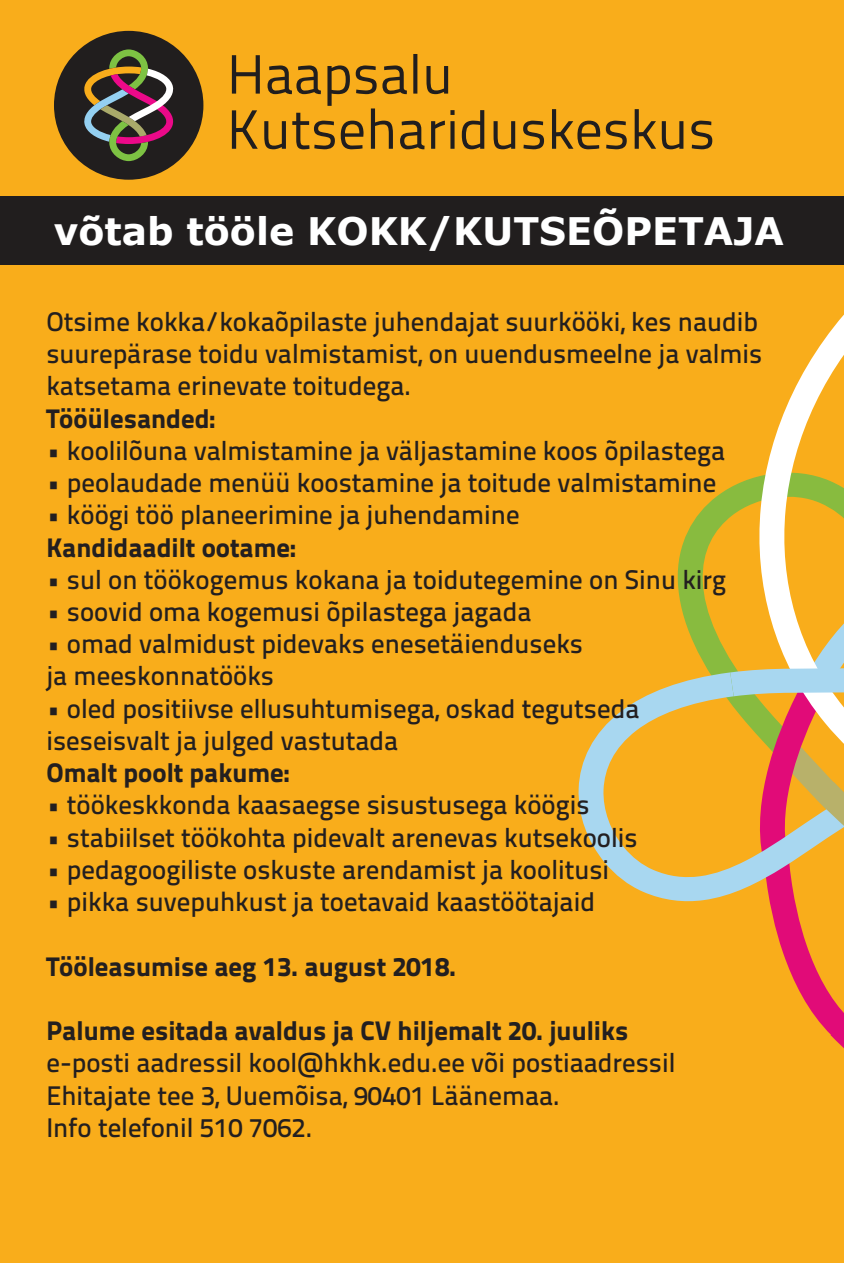
<style>
.page{position:relative;width:844px;height:1263px;background:#f9ad1b}
.page>*{position:absolute;margin:0;border:0;box-sizing:border-box;transform-origin:0 0}
.t1{font:700 37.95px "Verdana";color:#fff}
.t2{font:26.85px/32.2px "Titillium Text 22 L 600 wt";color:#231f20}
.t3{font:26.85px "Titillium Text 22 L 999 wt";color:#231f20}
</style>
<div class="page">
<div style="left:0;top:197px;width:844px;height:68px;background:#211e1e"></div>
<div style="left:54px;top:31px;width:149px;height:149px;background:#211e1e;border-radius:50%"></div>
<svg style="left:232px;top:54px;width:480px;height:95px"></svg>
<svg style="left:84px;top:49px;width:90px;height:112px"></svg>
<svg style="left:677px;top:478px;width:76px;height:194px"></svg>
<svg style="left:753px;top:196px;width:91px;height:375px"></svg>
<svg style="left:578px;top:672px;width:152px;height:230px"></svg>
<svg style="left:730px;top:571px;width:114px;height:477px"></svg>
<h1 class="t1" style="left:54px;top:205px;width:731px">võtab tööle KOKK/KUTSEÕPETAJA</h1>
<p class="t2" style="left:46px;top:304px;width:717px">Otsime kokka/kokaõpilaste juhendajat suurkööki, kes naudib suurepärase toidu valmistamist, on uuendusmeelne ja valmis katsetama erinevate toitudega.</p>
<p class="t3" style="left:46px;top:397px;width:171px">Tööülesanded:</p>
<p class="t2" style="left:46px;top:433px;width:680px">• koolilõuna valmistamine ja väljastamine koos õpilastega</p>
<p class="t2" style="left:46px;top:465px;width:671px">• peolaudade menüü koostamine ja toitude valmistamine</p>
<p class="t2" style="left:46px;top:497px;width:475px">• köögi töö planeerimine ja juhendamine</p>
<p class="t3" style="left:46px;top:526px;width:251px">Kandidaadilt ootame:</p>
<p class="t2" style="left:46px;top:562px;width:681px">• sul on töökogemus kokana ja toidutegemine on Sinu kirg</p>
<p class="t2" style="left:46px;top:594px;width:486px">• soovid oma kogemusi õpilastega jagada</p>
<p class="t2" style="left:46px;top:626px;width:538px">• omad valmidust pidevaks enesetäienduseks ja meeskonnatööks</p>
<p class="t2" style="left:46px;top:691px;width:594px">• oled positiivse ellusuhtumisega, oskad tegutseda iseseisvalt ja julged vastutada</p>
<p class="t3" style="left:46px;top:752px;width:245px">Omalt poolt pakume:</p>
<p class="t2" style="left:46px;top:787px;width:545px">• töökeskkonda kaasaegse sisustusega köögis</p>
<p class="t2" style="left:46px;top:819px;width:593px">• stabiilset töökohta pidevalt arenevas kutsekoolis</p>
<p class="t2" style="left:46px;top:852px;width:564px">• pedagoogiliste oskuste arendamist ja koolitusi</p>
<p class="t2" style="left:46px;top:884px;width:550px">• pikka suvepuhkust ja toetavaid kaastöötajaid</p>
<p class="t3" style="left:46px;top:945px;width:411px">Tööleasumise aeg 13. august 2018.</p>
<p class="t3" style="left:46px;top:1009px;width:583px">Palume esitada avaldus ja CV hiljemalt 20. juuliks</p>
<p class="t2" style="left:46px;top:1045px;width:630px">e-posti aadressil kool@hkhk.edu.ee või postiaadressil<br>Ehitajate tee 3, Uuemõisa, 90401 Läänemaa.<br>Info telefonil 510 7062.</p>
</div>
